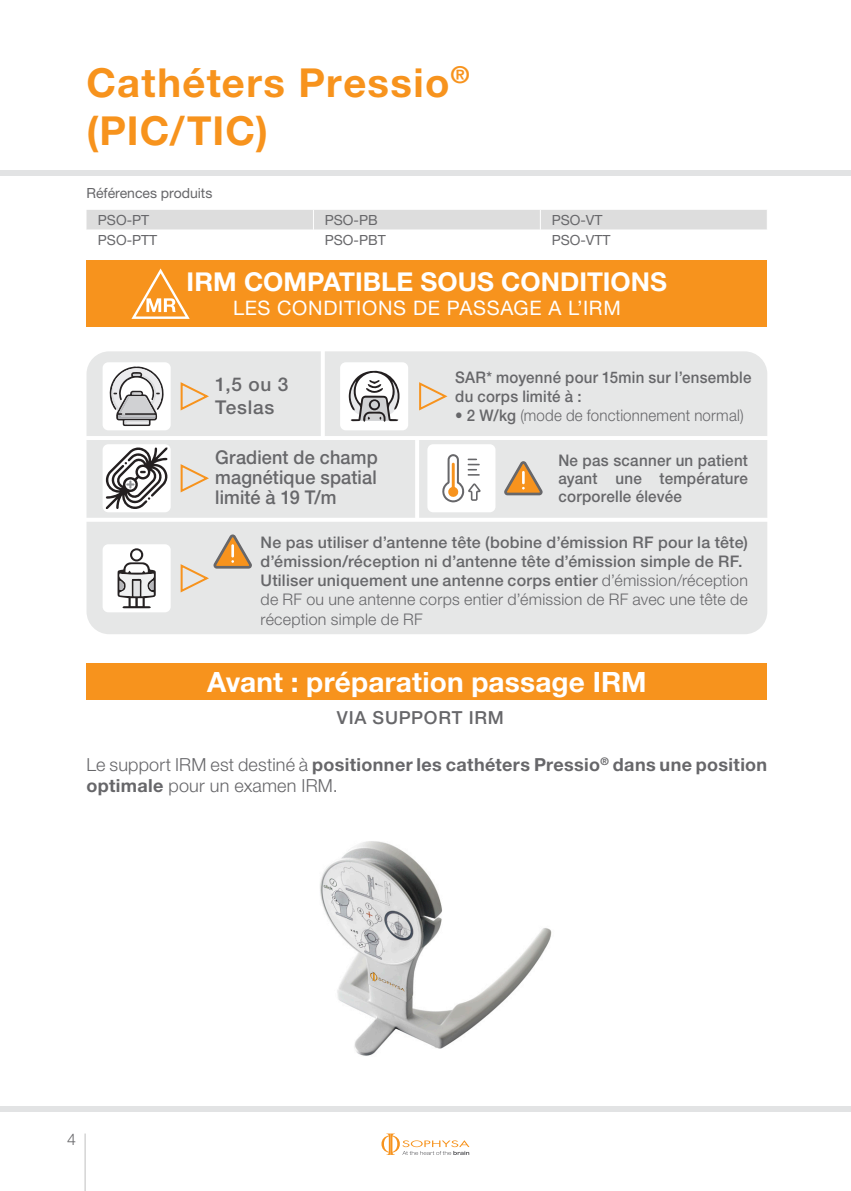
<style>
.page{position:relative;width:851px;height:1191px;background:#fff}
.page>*{position:absolute;margin:0;border:0;box-sizing:border-box;transform-origin:0 0}
.t1{font:700 40px "Helvetica Neue LT Std";letter-spacing:.03em;color:#f7931d}
.Body_c10{font:700 28px "Helvetica Neue LT Std";letter-spacing:.005em;color:#fff}
.Body_c10-2{font:700 26px "Helvetica Neue LT Std";color:#fff}
.Body_c10-3{font:20px "Helvetica Neue LT Std";letter-spacing:.035em;color:#fff}
.Body_c10-4{font:500 19px/20px "Helvetica Neue LT Std";letter-spacing:.01em;color:#67676a;text-align:justify;scale:.95 1}
.Body_c10-5{font:500 19px "Helvetica Neue LT Std";letter-spacing:.01em;color:#67676a}
.Body_c10-6{font:700 18px/21.6px "Helvetica Neue LT Std";letter-spacing:.02em;color:#67676a}
.Body_c10-7{font:500 18px "Helvetica Neue LT Std";letter-spacing:.04em;color:#67676a}
.Body_c10-8{font:300 16px/19.2px "Helvetica Neue LT Std";letter-spacing:.015em;color:#67676a;text-align:justify}
.Body_c10-9{font:500 16px/19.2px "Helvetica Neue LT Std";letter-spacing:.015em;color:#67676a}
.Body_c10-10{font:500 16px/18px "Helvetica Neue LT Std";letter-spacing:.015em;color:#67676a;text-align:justify;scale:.95 1}
.Body_c10-11{font:500 16px/19.2px "Helvetica Neue LT Std";letter-spacing:.015em;color:#67676a;scale:.94 1}
.Body_c10-12{font:300 16px "Helvetica Neue LT Std";letter-spacing:.015em;color:#67676a;scale:.94 1}
.t2{font:14px "Helvetica Neue LT Std";color:#67676a}
.s1{font-weight:500}
.s2{font-weight:300}
</style>
<div class="page">
<div style="left:0;top:1106px;width:850px;height:5px;background:#e2e3e4"></div>
<div style="left:0;top:170px;width:850px;height:6px;background:#e2e3e4"></div>
<svg style="left:381px;top:1133px;width:88px;height:22px"></svg>
<hr style="left:85px;top:1133px;width:1px;height:58px;background:#bfbfbf">
<div style="left:86px;top:210px;width:681px;height:20px;background:#ddd"></div>
<div style="left:86px;top:260px;width:681px;height:67px;background:#f7931d"></div>
<svg style="left:131px;top:268px;width:59px;height:51px"></svg>
<div style="left:86px;top:663px;width:681px;height:37px;background:#f7931d"></div>
<img style="left:320px;top:841px;width:232px;height:215px">
<div style="left:86px;top:351px;width:681px;height:283px;background:#e6e7e7;border-radius:23px"></div>
<div style="left:103px;top:362px;width:68px;height:68px;background:#fff;border-radius:6px"></div>
<svg style="left:110px;top:366px;width:53px;height:60px"></svg>
<div style="left:103px;top:444px;width:68px;height:68px;background:#fff;border-radius:6px"></div>
<svg style="left:106px;top:447px;width:61px;height:62px"></svg>
<div style="left:427px;top:444px;width:68px;height:68px;background:#fff;border-radius:6px"></div>
<svg style="left:442px;top:454px;width:38px;height:48px"></svg>
<div style="left:103px;top:544px;width:68px;height:68px;background:#fff;border-radius:6px"></div>
<svg style="left:117px;top:548px;width:39px;height:60px"></svg>
<div style="left:340px;top:362px;width:68px;height:68px;background:#fff;border-radius:6px"></div>
<svg style="left:349px;top:371px;width:50px;height:51px"></svg>
<svg style="left:180px;top:382px;width:29px;height:29px"></svg>
<svg style="left:180px;top:464px;width:29px;height:29px"></svg>
<svg style="left:419px;top:382px;width:29px;height:29px"></svg>
<hr style="left:321px;top:348px;width:4px;height:90px;background:#fff">
<hr style="left:415px;top:440px;width:4px;height:80px;background:#fff">
<hr style="left:81px;top:436px;width:693px;height:4px;background:#fff">
<hr style="left:81px;top:518px;width:693px;height:4px;background:#fff">
<svg style="left:504px;top:461px;width:39px;height:35px"></svg>
<svg style="left:180px;top:534px;width:72px;height:59px"></svg>
<p class="t1" style="left:86px;top:58px;width:384px">Cathéters Pressio<sup>®</sup></p>
<p class="t1" style="left:86px;top:106px;width:183px">(PIC/TIC)</p>
<p class="t2" style="left:86px;top:185px;width:127px">Références produits</p>
<p class="t2" style="left:98px;top:211px;width:53px">PSO-PT</p>
<p class="t2" style="left:325px;top:211px;width:54px">PSO-PB</p>
<p class="t2" style="left:551px;top:211px;width:52px">PSO-VT</p>
<p class="t2" style="left:98px;top:231px;width:61px">PSO-PTT</p>
<p class="t2" style="left:325px;top:231px;width:62px">PSO-PBT</p>
<p class="t2" style="left:551px;top:231px;width:60px">PSO-VTT</p>
<p class="Body_c10-2" style="left:186px;top:265px;width:482px">IRM COMPATIBLE SOUS CONDITIONS</p>
<p class="Body_c10-3" style="left:233px;top:295px;width:389px">LES CONDITIONS DE PASSAGE A L’IRM</p>
<p class="Body_c10-11" style="left:455px;top:367px;width:316px">SAR* moyenné pour 15min sur l’ensemble du corps limité à :</p>
<p class="Body_c10-12" style="left:455px;top:406px;width:308px"><span class="s1">• 2 W/kg</span> (mode de fonctionnement normal)</p>
<p class="Body_c10-5" style="left:215px;top:373px;width:75px">1,5 ou 3</p>
<p class="Body_c10-5" style="left:215px;top:396px;width:61px">Teslas</p>
<p class="Body_c10-4" style="left:215px;top:447px;width:173px">Gradient de champ magnétique spatial limité à 19 T/m</p>
<p class="Body_c10-10" style="left:558px;top:451px;width:201px">Ne pas scanner un patient ayant une température corporelle élevée</p>
<p class="Body_c10-9" style="left:260px;top:532px;width:489px">Ne pas utiliser d’antenne tête (bobine d’émission RF pour la tête) d’émission/réception ni d’antenne tête d’émission simple de RF.</p>
<p class="Body_c10-8" style="left:260px;top:570px;width:489px"><span class="s1">Utiliser uniquement une antenne corps entier</span> d’émission/réception de RF ou une antenne corps entier d’émission de RF avec une tête de réception simple de RF</p>
<p class="Body_c10" style="left:207px;top:664px;width:441px">Avant : préparation passage IRM</p>
<p class="Body_c10-7" style="left:337px;top:707px;width:168px">VIA SUPPORT IRM</p>
<p class="Body_c10-6" style="left:86px;top:753px;width:682px"><span class="s2">Le support IRM est destiné à</span> positionner les cathéters Pressio<sup>®</sup> dans une position optimale <span class="s2">pour un examen IRM.</span></p>
<p class="Body_c10-8" style="left:67px;top:1129px;width:10px">4</p>
</div>
